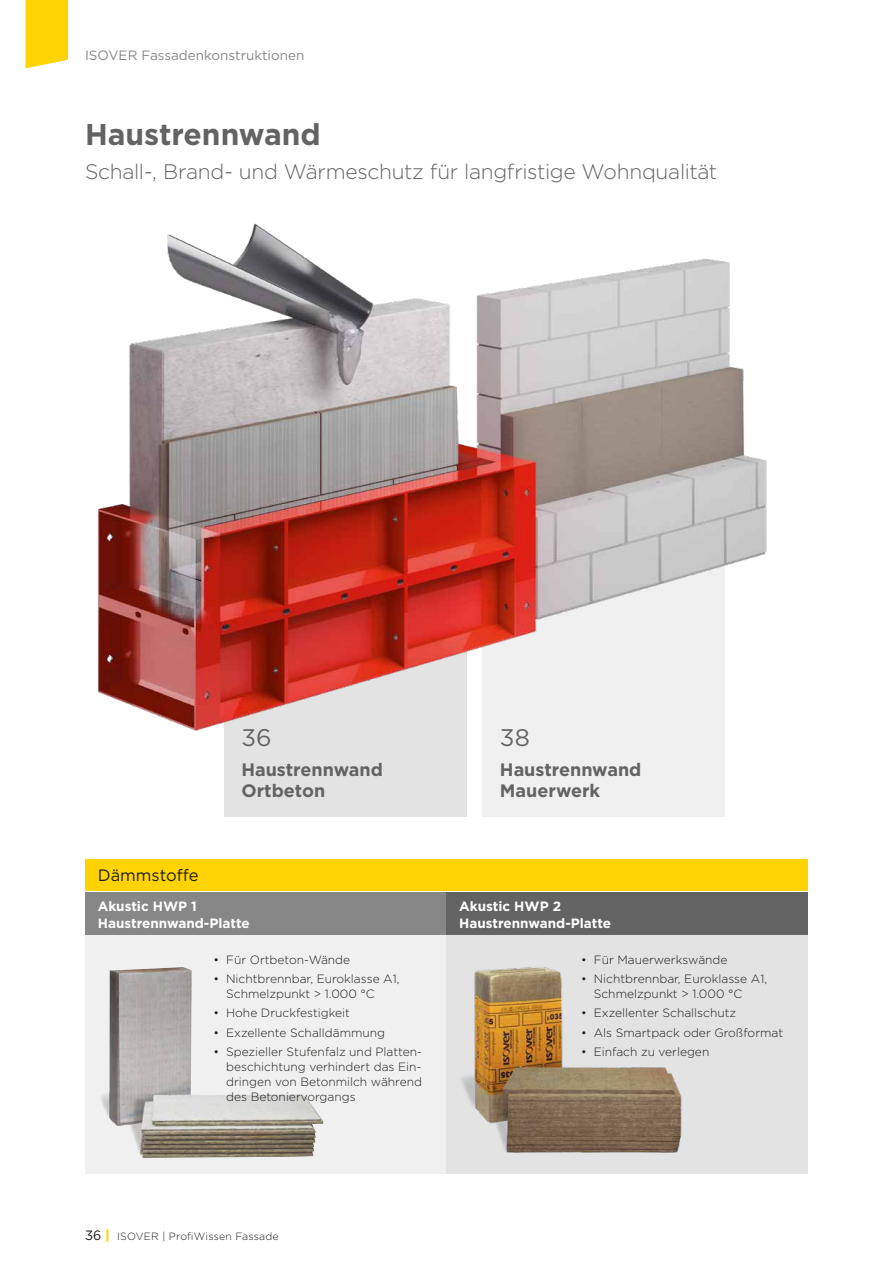
<style>
.page{position:relative;width:893px;height:1263px;background:#fff}
.page>*{position:absolute;margin:0;border:0;box-sizing:border-box;transform-origin:0 0}
.t1{font:700 30px "Gotham";color:#646363}
.t2{font:24px "Gotham";color:#646363}
.t3{font:300 21px "Gotham";letter-spacing:-.015em;color:#646363}
.t4{font:700 18px/21px "Gotham";color:#646363}
.t5{font:16.5px "Gotham";color:#1d1d1b}
.t6{font:700 13.5px/16.5px "Gotham";color:#fff}
.t7{font:13.5px "Gotham";color:#878787}
.t8{font:300 12px/15px "Gotham";color:#1d1d1b}
.t9{font:300 10.5px "Gotham";letter-spacing:.02em;color:#1d1d1b}
.s1{font-weight:400;font-size:13.5px}
.s2{font-weight:900;font-size:13.5px;color:#ffd300}
</style>
<div class="page">
<div style="left:224px;top:587px;width:242px;height:229px;background:#e3e3e3"></div>
<div style="left:483px;top:546px;width:242px;height:270px;background:#f0f0f0"></div>
<img style="left:97px;top:223px;width:670px;height:509px">
<div style="left:26px;top:0;width:42px;height:68px;background:#ffd300"></div>
<div style="left:85px;top:893px;width:361px;height:42px;background:#878787"></div>
<div style="left:446px;top:893px;width:362px;height:42px;background:#646363"></div>
<div style="left:85px;top:935px;width:361px;height:238px;background:#f0f0f0"></div>
<div style="left:446px;top:935px;width:362px;height:238px;background:#e3e3e3"></div>
<div style="left:85px;top:859px;width:723px;height:31px;background:#ffd300"></div>
<img style="left:101px;top:967px;width:223px;height:191px">
<img style="left:455px;top:967px;width:258px;height:207px">
<p class="t7" style="left:85px;top:46px;width:221px">ISOVER Fassadenkonstruktionen</p>
<h1 class="t1" style="left:85px;top:114px;width:237px">Haustrennwand</h1>
<h3 class="t3" style="left:85px;top:158px;width:634px">Schall-, Brand- und Wärmeschutz für langfristige Wohnqualität</h3>
<h3 class="t5" style="left:98px;top:865px;width:102px">Dämmstoffe</h3>
<h2 class="t2" style="left:241px;top:722px;width:32px">36</h2>
<h3 class="t4" style="left:241px;top:758px;width:143px">Haustrennwand<br>Ortbeton</h3>
<h2 class="t2" style="left:500px;top:722px;width:31px">38</h2>
<h3 class="t4" style="left:500px;top:758px;width:143px">Haustrennwand<br>Mauerwerk</h3>
<p class="t6" style="left:98px;top:898px;width:153px">Akustic HWP 1<br>Haustrennwand-Platte</p>
<p class="t6" style="left:459px;top:898px;width:153px">Akustic HWP 2<br>Haustrennwand-Platte</p>
<p class="t8" style="left:581px;top:952px;width:148px">• Für Mauerwerkswände</p>
<p class="t8" style="left:594px;top:971px;width:175px;text-indent:-13px">• Nichtbrennbar, Euroklasse A1,<br>Schmelzpunkt &gt; 1.000 °C</p>
<p class="t8" style="left:581px;top:1005px;width:157px">• Exzellenter Schallschutz</p>
<p class="t8" style="left:581px;top:1024px;width:204px">• Als Smartpack oder Großformat</p>
<p class="t8" style="left:581px;top:1044px;width:130px">• Einfach zu verlegen</p>
<p class="t8" style="left:213px;top:952px;width:138px">• Für Ortbeton-Wände</p>
<p class="t8" style="left:226px;top:971px;width:175px;text-indent:-13px">• Nichtbrennbar, Euroklasse A1,<br>Schmelzpunkt &gt; 1.000 °C</p>
<p class="t8" style="left:213px;top:1005px;width:138px">• Hohe Druckfestigkeit</p>
<p class="t8" style="left:213px;top:1024px;width:173px">• Exzellente Schalldämmung</p>
<p class="t8" style="left:226px;top:1044px;width:197px;text-align:justify;text-indent:-13px">• Spezieller Stufenfalz und Platten&shy;beschichtung verhindert das Ein&shy;dringen von Betonmilch während des Betoniervorgangs</p>
<p class="t9" style="left:85px;top:1230px;width:195px"><span class="s1">36</span> <span class="s2">|</span> ISOVER | ProfiWissen Fassade</p>
</div>
